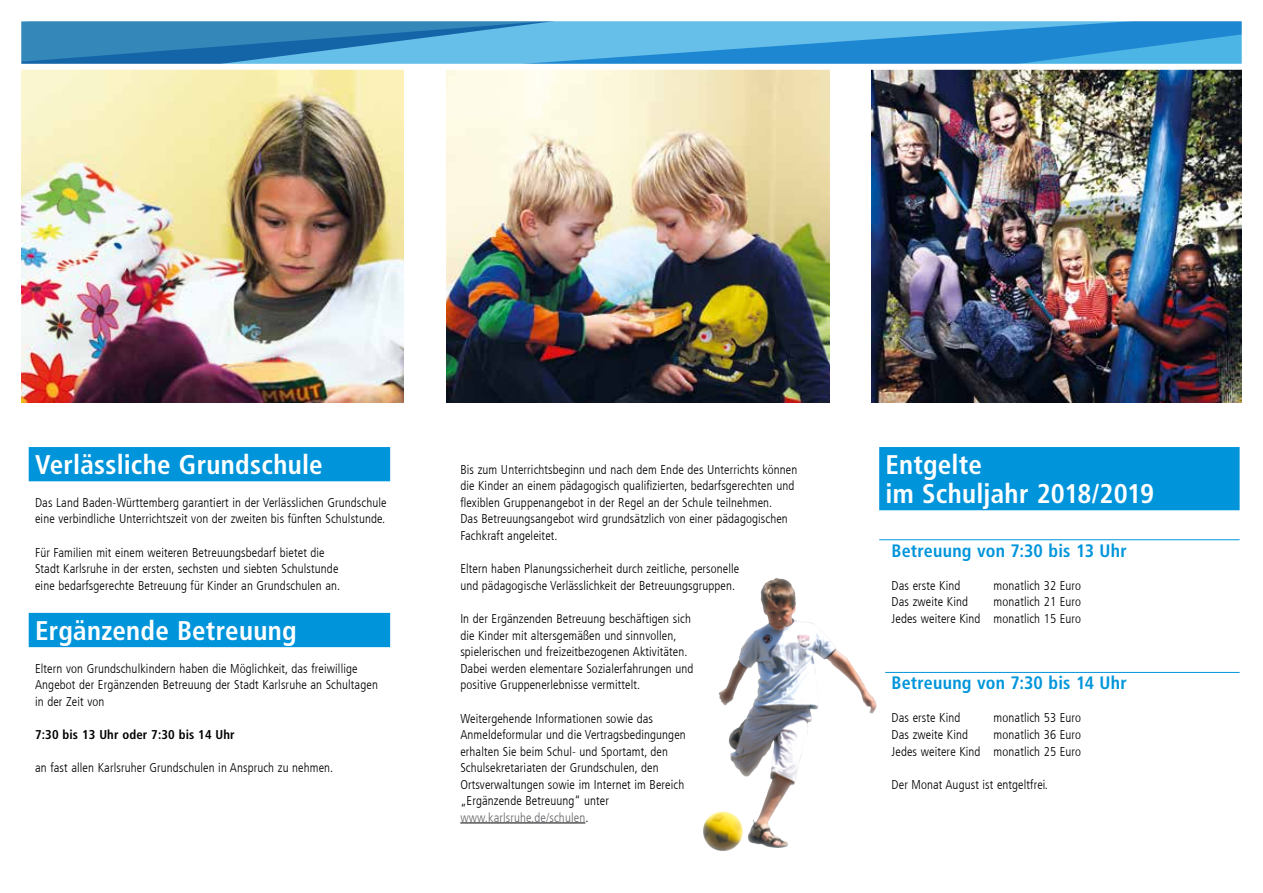
<style>
.page{position:relative;width:1263px;height:893px;background:#fff}
.page>*{position:absolute;margin:0;border:0;box-sizing:border-box;transform-origin:0 0}
.t1{font:700 condensed 27px/29px "Frutiger For Karlsruhe";letter-spacing:.01em;color:#fff}
.t2{font:700 condensed 18px "Frutiger For Karlsruhe";letter-spacing:.015em;color:#0095db}
.t3{font:300 condensed 12.75px/16.6px "Frutiger For Karlsruhe";letter-spacing:.01em;color:#000}
.t4{font:700 condensed 12.75px "Frutiger For Karlsruhe";letter-spacing:.01em;color:#000}
.s1{color:#67666b}
</style>
<div class="page">
<img style="left:872px;top:73px;width:370px;height:330px">
<img style="left:446px;top:73px;width:383px;height:330px">
<img style="left:21px;top:73px;width:383px;height:330px">
<svg style="left:21px;top:21px;width:1221px;height:52px;background:#5ea9d5"></svg>
<div style="left:29px;top:447px;width:361px;height:34px;background:#0095db"></div>
<div style="left:29px;top:613px;width:361px;height:34px;background:#0095db"></div>
<hr style="left:460px;top:823px;width:125px;height:1px;background:#000">
<div style="left:879px;top:447px;width:360px;height:63px;background:#0095db"></div>
<hr style="left:879px;top:539px;width:360px;height:1px;background:#0095db">
<hr style="left:885px;top:672px;width:354px;height:1px;background:#0095db">
<div style="left:656px;top:547px;width:238px;height:338px;background:#fff;opacity:.75"></div>
<h1 class="t1" style="left:35px;top:450px;width:289px">Verlässliche Grundschule</h1>
<p class="t3" style="left:35px;top:494px;width:353px">Das Land Baden-Württemberg garantiert in der Verlässlichen Grundschule eine verbindliche Unterrichtszeit von der zweiten bis fünften Schulstunde.</p>
<p class="t3" style="left:35px;top:544px;width:307px">Für Familien mit einem weiteren Betreuungsbedarf bietet die<br>Stadt Karlsruhe in der ersten, sechsten und siebten Schulstunde eine bedarfsgerechte Betreuung für Kinder an Grundschulen an.</p>
<h1 class="t1" style="left:35px;top:616px;width:263px">Ergänzende Betreuung</h1>
<p class="t3" style="left:35px;top:660px;width:344px">Eltern von Grundschulkindern haben die Möglichkeit, das freiwillige<br>Angebot der Ergänzenden Betreuung der Stadt Karlsruhe an Schultagen in der Zeit von</p>
<p class="t4" style="left:35px;top:727px;width:201px">7:30 bis 13 Uhr oder 7:30 bis 14 Uhr</p>
<p class="t3" style="left:35px;top:760px;width:300px">an fast allen Karlsruher Grundschulen in Anspruch zu nehmen.</p>
<p class="t3" style="left:460px;top:461px;width:339px">Bis zum Unterrichtsbeginn und nach dem Ende des Unterrichts können die Kinder an einem pädagogisch qualifizierten, bedarfsgerechten und flexiblen Gruppenangebot in der Regel an der Schule teilnehmen.<br>Das Betreuungsangebot wird grundsätzlich von einer pädagogischen Fachkraft angeleitet.</p>
<p class="t3" style="left:460px;top:561px;width:281px">Eltern haben Planungssicherheit durch zeitliche, personelle und pädagogische Verlässlichkeit der Betreuungsgruppen.</p>
<p class="t3" style="left:460px;top:610px;width:235px">In der Ergänzenden Betreuung beschäftigen sich die Kinder mit altersgemäßen und sinnvollen, spielerischen und freizeitbezogenen Aktivitäten.<br>Dabei werden elementare Sozialerfahrungen und positive Gruppenerlebnisse vermittelt.</p>
<p class="t3" style="left:460px;top:710px;width:227px">Weitergehende Informationen sowie das Anmeldeformular und die Vertragsbedingungen erhalten Sie beim Schul- und Sportamt, den Schulsekretariaten der Grundschulen, den Ortsverwaltungen sowie im Internet im Bereich „Ergänzende Betreuung“ unter <span class="s1">www.karlsruhe.de/schulen</span>.</p>
<h1 class="t1" style="left:885px;top:450px;width:270px">Entgelte<br>im Schuljahr 2018/2019</h1>
<h2 class="t2" style="left:891px;top:540px;width:237px">Betreuung von 7:30 bis 13 Uhr</h2>
<p class="t3" style="left:891px;top:577px;width:70px">Das erste Kind</p>
<p class="t3" style="left:993px;top:577px;width:89px">monatlich 32 Euro</p>
<p class="t3" style="left:891px;top:594px;width:78px">Das zweite Kind</p>
<p class="t3" style="left:891px;top:594px;width:191px;text-align:right">monatlich 21 Euro<br>Jedes weitere Kind monatlich 15 Euro</p>
<h2 class="t2" style="left:891px;top:672px;width:237px">Betreuung von 7:30 bis 14 Uhr</h2>
<p class="t3" style="left:891px;top:710px;width:70px">Das erste Kind</p>
<p class="t3" style="left:993px;top:710px;width:89px">monatlich 53 Euro</p>
<p class="t3" style="left:891px;top:726px;width:78px">Das zweite Kind</p>
<p class="t3" style="left:891px;top:726px;width:191px;text-align:right">monatlich 36 Euro<br>Jedes weitere Kind monatlich 25 Euro</p>
<p class="t3" style="left:891px;top:776px;width:158px">Der Monat August ist entgeltfrei.</p>
</div>
